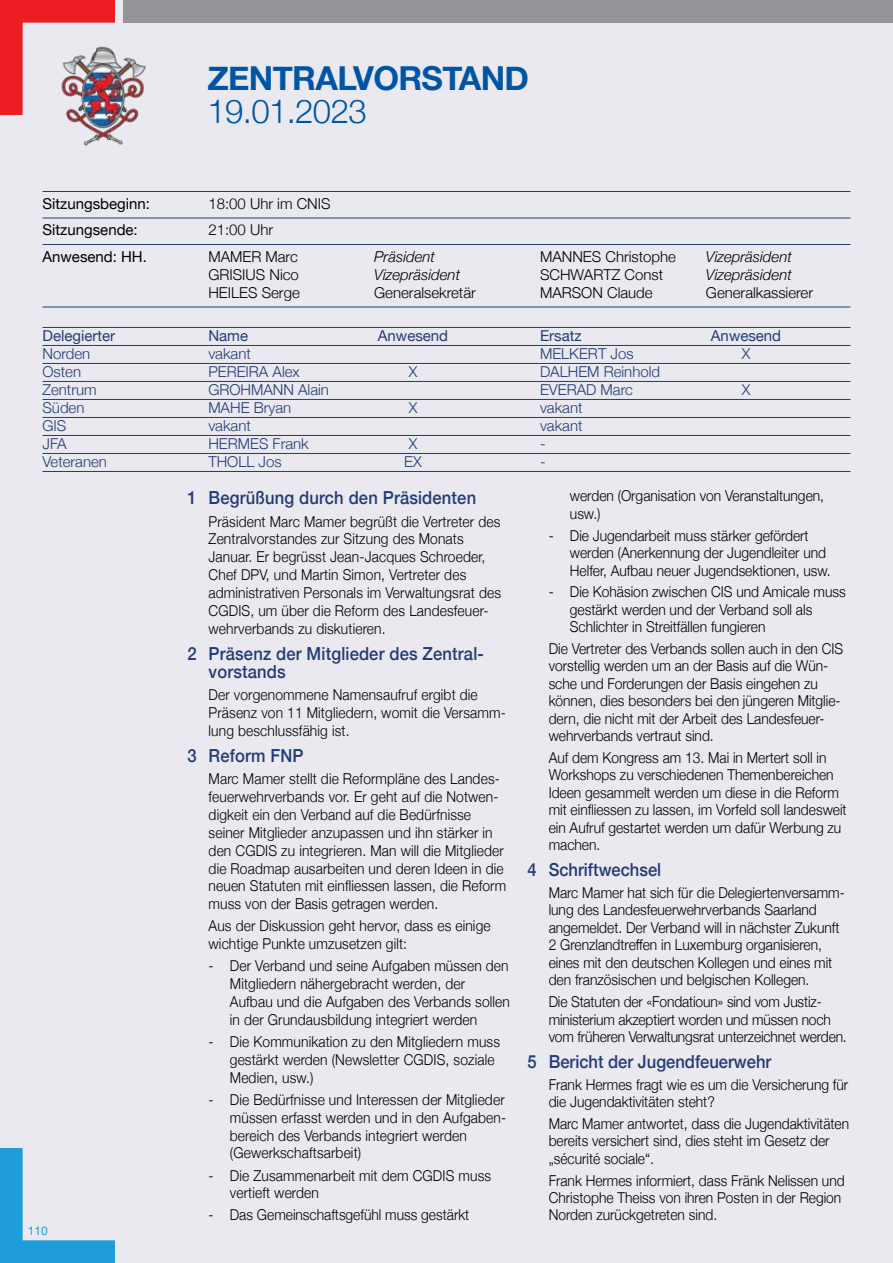
<style>
.page{position:relative;width:893px;height:1263px;background:#e9e9ef}
.page>*{position:absolute;margin:0;border:0;box-sizing:border-box;transform-origin:0 0}
.t1{font:700 33px "Helvetica Neue";letter-spacing:-.02em;color:#0054a6}
.t2{font:300 33px "Helvetica Neue";letter-spacing:-.02em;color:#0054a6}
.t3{font:500 18px/17.9px "Helvetica Neue";letter-spacing:.01em;color:#233b76;scale:.92 1}
.t4{font:300 15px/17.4px "Helvetica Neue";color:#000;scale:.92 1}
.t5{font:300 15px "Helvetica Neue";color:#233b76}
.t6{font:300 15px "Helvetica Neue";color:#000}
.t7{font:italic 300 15px "Helvetica Neue";color:#000}
.t8{font:15px "Helvetica Neue";color:#000}
.t9{font:15px "Helvetica Neue";color:#233b76}
.t10{font:12px "Helvetica Neue LT Std";color:#1e9dd8}
</style>
<div class="page">
<img style="left:66px;top:55px;width:80px;height:91px">
<hr style="left:43px;top:191px;width:807px;height:1px;background:#233b76">
<hr style="left:43px;top:218px;width:807px;height:1px;background:#233b76">
<hr style="left:43px;top:244px;width:807px;height:1px;background:#233b76">
<hr style="left:43px;top:307px;width:807px;height:1px;background:#233b76">
<hr style="left:43px;top:327px;width:807px;height:1px;background:#233b76">
<hr style="left:43px;top:345px;width:807px;height:1px;background:#233b76">
<hr style="left:43px;top:363px;width:807px;height:1px;background:#233b76">
<hr style="left:43px;top:381px;width:807px;height:1px;background:#233b76">
<hr style="left:43px;top:399px;width:807px;height:1px;background:#233b76">
<hr style="left:43px;top:417px;width:807px;height:1px;background:#233b76">
<hr style="left:43px;top:435px;width:807px;height:1px;background:#233b76">
<hr style="left:43px;top:453px;width:807px;height:1px;background:#233b76">
<hr style="left:43px;top:471px;width:807px;height:1px;background:#233b76">
<div style="left:123px;top:0;width:770px;height:23px;background:#939598"></div>
<svg style="left:0;top:1148px;width:115px;height:115px"></svg>
<img style="left:0;top:0;width:115px;height:115px">
<h1 class="t1" style="left:207px;top:52px;width:323px">ZENTRALVORSTAND</h1>
<h1 class="t2" style="left:207px;top:84px;width:161px">19.01.2023</h1>
<p class="t8" style="left:43px;top:193px;width:109px">Sitzungsbeginn:</p>
<p class="t6" style="left:208px;top:191px;width:124px">18:00 Uhr im CNIS</p>
<p class="t8" style="left:43px;top:219px;width:97px">Sitzungsende:</p>
<p class="t6" style="left:208px;top:218px;width:66px">21:00 Uhr</p>
<p class="t8" style="left:43px;top:246px;width:106px">Anwesend: HH.</p>
<p class="t6" style="left:208px;top:244px;width:91px">MAMER Marc</p>
<p class="t7" style="left:374px;top:245px;width:62px">Präsident</p>
<p class="t6" style="left:540px;top:244px;width:137px">MANNES Christophe</p>
<p class="t7" style="left:706px;top:245px;width:87px">Vizepräsident</p>
<p class="t6" style="left:208px;top:262px;width:92px">GRISIUS Nico</p>
<p class="t7" style="left:374px;top:263px;width:87px">Vizepräsident</p>
<p class="t6" style="left:540px;top:262px;width:125px">SCHWARTZ Const</p>
<p class="t7" style="left:706px;top:263px;width:87px">Vizepräsident</p>
<p class="t6" style="left:208px;top:280px;width:93px">HEILES Serge</p>
<p class="t6" style="left:374px;top:280px;width:103px">Generalsekretär</p>
<p class="t6" style="left:540px;top:280px;width:114px">MARSON Claude</p>
<p class="t6" style="left:706px;top:280px;width:109px">Generalkassierer</p>
<p class="t9" style="left:43px;top:325px;width:74px">Delegierter</p>
<p class="t9" style="left:208px;top:325px;width:41px">Name</p>
<p class="t9" style="left:378px;top:325px;width:72px">Anwesend</p>
<p class="t9" style="left:540px;top:325px;width:43px">Ersatz</p>
<p class="t9" style="left:711px;top:325px;width:72px">Anwesend</p>
<p class="t5" style="left:43px;top:342px;width:49px">Norden</p>
<p class="t5" style="left:208px;top:342px;width:44px">vakant</p>
<p class="t5" style="left:540px;top:342px;width:95px">MELKERT Jos</p>
<p class="t5" style="left:742px;top:342px;width:10px">X</p>
<p class="t5" style="left:43px;top:360px;width:40px">Osten</p>
<p class="t5" style="left:208px;top:360px;width:93px">PEREIRA Alex</p>
<p class="t5" style="left:409px;top:360px;width:10px">X</p>
<p class="t5" style="left:540px;top:360px;width:122px">DALHEM Reinhold</p>
<p class="t5" style="left:43px;top:378px;width:56px">Zentrum</p>
<p class="t5" style="left:208px;top:378px;width:122px">GROHMANN Alain</p>
<p class="t5" style="left:540px;top:378px;width:94px">EVERAD Marc</p>
<p class="t5" style="left:742px;top:378px;width:10px">X</p>
<p class="t5" style="left:43px;top:396px;width:43px">Süden</p>
<p class="t5" style="left:208px;top:396px;width:84px">MAHE Bryan</p>
<p class="t5" style="left:409px;top:396px;width:10px">X</p>
<p class="t5" style="left:540px;top:396px;width:44px">vakant</p>
<p class="t5" style="left:43px;top:414px;width:25px">GIS</p>
<p class="t5" style="left:208px;top:414px;width:44px">vakant</p>
<p class="t5" style="left:540px;top:414px;width:44px">vakant</p>
<p class="t5" style="left:43px;top:432px;width:26px">JFA</p>
<p class="t5" style="left:208px;top:432px;width:102px">HERMES Frank</p>
<p class="t5" style="left:409px;top:432px;width:10px">X</p>
<p class="t5" style="left:540px;top:432px;width:7px">-</p>
<p class="t5" style="left:43px;top:450px;width:66px">Veteranen</p>
<p class="t5" style="left:208px;top:450px;width:75px">THOLL Jos</p>
<p class="t5" style="left:404px;top:450px;width:19px">EX</p>
<p class="t5" style="left:540px;top:450px;width:7px">-</p>
<p class="t3" style="left:187px;top:488px;width:315px">1 Begrüßung durch den Präsidenten</p>
<p class="t4" style="left:209px;top:511px;width:319px;line-height:17.9px">Präsident Marc Mamer begrüßt die Vertreter des Zentralvorstandes zur Sitzung des Monats Januar. Er begrüsst Jean-Jacques Schroeder, Chef DPV, und Martin Simon, Vertreter des administrativen Personals im Verwaltungsrat des CGDIS, um über die Reform des Landesfeuer&shy;wehrverbands zu diskutieren.</p>
<p class="t3" style="left:209px;top:643px;width:301px;text-indent:-21px">2 Präsenz der Mitglieder des Zentral&shy;vorstands</p>
<p class="t4" style="left:209px;top:685px;width:325px;line-height:17.9px">Der vorgenommene Namensaufruf ergibt die<br>Präsenz von 11 Mitgliedern, womit die Versamm&shy;lung beschlussfähig ist.</p>
<p class="t3" style="left:187px;top:745px;width:128px">3 Reform FNP</p>
<p class="t4" style="left:209px;top:769px;width:325px;line-height:17.9px">Marc Mamer stellt die Reformpläne des Landes&shy;feuerwehrverbands vor. Er geht auf die Notwen&shy;digkeit ein den Verband auf die Bedürfnisse seiner Mitglieder anzupassen und ihn stärker in den CGDIS zu integrieren. Man will die Mitglieder die Roadmap ausarbeiten und deren Ideen in die neuen Statuten mit einfliessen lassen, die Reform muss von der Basis getragen werden.</p>
<p class="t4" style="left:209px;top:916px;width:308px;line-height:17.9px">Aus der Diskussion geht hervor, dass es einige wichtige Punkte umzusetzen gilt:</p>
<p class="t4" style="left:230px;top:956px;width:306px;line-height:17.9px;text-indent:-21px">- Der Verband und seine Aufgaben müssen den Mitgliedern nähergebracht werden, der Aufbau und die Aufgaben des Verbands sollen in der Grundausbildung integriert werden</p>
<p class="t4" style="left:230px;top:1031px;width:295px;line-height:17.9px;text-indent:-21px">- Die Kommunikation zu den Mitgliedern muss gestärkt werden (Newsletter CGDIS, soziale<br>Medien, usw.)</p>
<p class="t4" style="left:230px;top:1089px;width:302px;line-height:17.9px;text-indent:-21px">- Die Bedürfnisse und Interessen der Mitglieder müssen erfasst werden und in den Aufgaben&shy;bereich des Verbands integriert werden (Gewerkschaftsarbeit)</p>
<p class="t4" style="left:230px;top:1165px;width:286px;line-height:17.9px;text-indent:-21px">- Die Zusammenarbeit mit dem CGDIS muss vertieft werden</p>
<p class="t4" style="left:209px;top:1205px;width:285px">- Das Gemeinschaftsgefühl muss gestärkt</p>
<p class="t4" style="left:570px;top:486px;width:278px">werden (Organisation von Veranstaltungen, usw.)</p>
<p class="t4" style="left:570px;top:525px;width:285px;text-indent:-21px">- Die Jugendarbeit muss stärker gefördert werden (Anerkennung der Jugendleiter und<br>Helfer, Aufbau neuer Jugendsektionen, usw.</p>
<p class="t4" style="left:570px;top:582px;width:301px;text-indent:-21px">- Die Kohäsion zwischen CIS und Amicale muss gestärkt werden und der Verband soll als<br>Schlichter in Streitfällen fungieren</p>
<p class="t4" style="left:549px;top:639px;width:322px">Die Vertreter des Verbands sollen auch in den CIS vorstellig werden um an der Basis auf die Wün&shy;sche und Forderungen der Basis eingehen zu können, dies besonders bei den jüngeren Mitglie&shy;dern, die nicht mit der Arbeit des Landesfeuer&shy;wehrverbands vertraut sind.</p>
<p class="t4" style="left:549px;top:748px;width:325px">Auf dem Kongress am 13. Mai in Mertert soll in Workshops zu verschiedenen Themenbereichen Ideen gesammelt werden um diese in die Reform mit einfliessen zu lassen, im Vorfeld soll landesweit ein Aufruf gestartet werden um dafür Werbung zu machen.</p>
<p class="t3" style="left:527px;top:859px;width:147px">4 Schriftwechsel</p>
<p class="t4" style="left:549px;top:883px;width:323px">Marc Mamer hat sich für die Delegiertenversamm&shy;lung des Landesfeuerwehrverbands Saarland angemeldet. Der Verband will in nächster Zukunft 2 Grenzlandtreffen in Luxemburg organisieren, eines mit den deutschen Kollegen und eines mit den französischen und belgischen Kollegen.</p>
<p class="t4" style="left:549px;top:992px;width:326px">Die Statuten der «Fondatioun» sind vom Justiz&shy;ministerium akzeptiert worden und müssen noch vom früheren Verwaltungsrat unterzeichnet werden.</p>
<p class="t3" style="left:527px;top:1051px;width:267px">5 Bericht der Jugendfeuerwehr</p>
<p class="t4" style="left:549px;top:1074px;width:327px">Frank Hermes fragt wie es um die Versicherung für die Jugendaktivitäten steht?</p>
<p class="t4" style="left:549px;top:1114px;width:328px">Marc Mamer antwortet, dass die Jugendaktivitäten bereits versichert sind, dies steht im Gesetz der „sécurité sociale“.</p>
<p class="t4" style="left:549px;top:1170px;width:323px">Frank Hermes informiert, dass Fränk Nelissen und<br>Christophe Theiss von ihren Posten in der Region<br>Norden zurückgetreten sind.</p>
<p class="t10" style="left:28px;top:1223px;width:22px">110</p>
</div>
